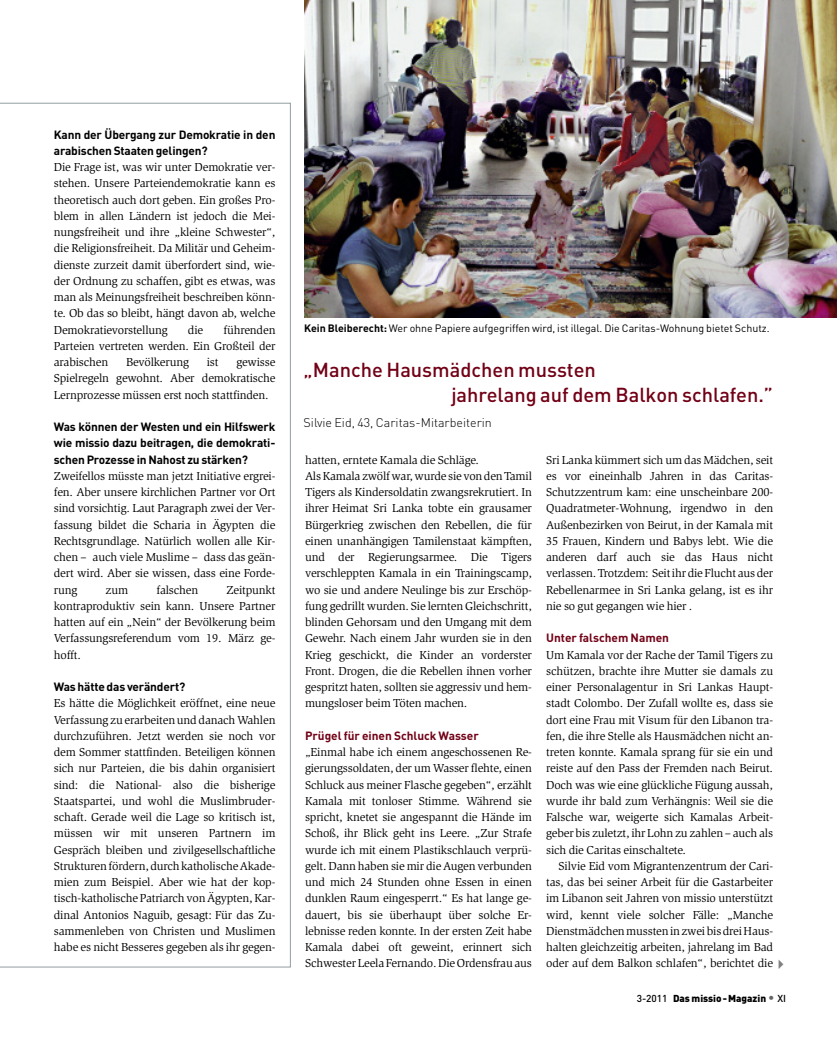
<style>
.page{position:relative;width:837px;height:1049px;background:#fff}
.page>*{position:absolute;margin:0;border:0;box-sizing:border-box;transform-origin:0 0}
.t1{font:500 20px/25px "DIN Pro";color:#720016}
.t2{font:300 12.5px "DIN Pro";color:#000}
.t3{font:11.88px/16.2px "Slimbach Std";letter-spacing:-.015em;color:#000;text-align:justify}
.t4{font:700 11.88px/16.2px "DIN Pro";letter-spacing:-.015em;color:#000}
.t5{font:700 11.88px "DIN Pro";color:#720016}
.t6{font:10.62px "DIN Pro";color:#000}
.t7{font:900 10px "DIN Pro";color:#000}
.s1{font-weight:700}
.s2{font-weight:500}
.s3{font-weight:500;font-size:12.5px;color:#666}
</style>
<div class="page">
<svg style="left:0;top:103px;width:291px;height:864px"></svg>
<img style="left:305px;top:0;width:531px;height:317px">
<p class="t4" style="left:54px;top:126px;width:223px">Kann der Übergang zur Demokratie in den arabischen Staaten gelingen?</p>
<p class="t3" style="left:54px;top:160px;width:223px">Die Frage ist, was wir unter Demokratie ver&shy;stehen. Unsere Parteiendemokratie kann es theoretisch auch dort geben. Ein großes Pro&shy;blem in allen Ländern ist jedoch die Mei&shy;nungsfreiheit und ihre „kleine Schwester“, die Religionsfreiheit. Da Militär und Geheim&shy;dienste zurzeit damit überfordert sind, wie&shy;der Ordnung zu schaffen, gibt es etwas, was man als Meinungsfreiheit beschreiben könn&shy;te. Ob das so bleibt, hängt davon ab, welche Demokratievorstellung</p>
<p class="t3" style="left:54px;top:322px;width:223px;text-indent:170px">führenden Parteien vertreten werden. Ein Großteil der arabischen</p>
<p class="t3" style="left:188px;top:322px;width:17px">die</p>
<p class="t3" style="left:126px;top:355px;width:64px">Bevölkerung</p>
<p class="t3" style="left:207px;top:355px;width:13px">ist</p>
<p class="t3" style="left:54px;top:355px;width:223px;text-indent:182px">gewisse Spielregeln gewohnt. Aber demokratische Lernprozesse müssen erst noch stattfinden.</p>
<p class="t4" style="left:54px;top:418px;width:223px;text-align:justify">Was können der Westen und ein Hilfswerk wie missio dazu beitragen, die demokrati&shy;schen Prozesse in Nahost zu stärken?</p>
<p class="t3" style="left:54px;top:469px;width:223px">Zweifellos müsste man jetzt Initiative ergrei&shy;fen. Aber unsere kirchlichen Partner vor Ort sind vorsichtig. Laut Paragraph zwei der Ver&shy;fassung bildet die Scharia in Ägypten die Rechtsgrundlage. Natürlich wollen alle Kir&shy;chen – auch viele Muslime – dass das geän&shy;dert wird. Aber sie wissen, dass eine Forde&shy;rung</p>
<p class="t3" style="left:106px;top:582px;width:24px">zum</p>
<p class="t3" style="left:156px;top:582px;width:43px">falschen</p>
<p class="t3" style="left:54px;top:582px;width:223px;text-indent:173px">Zeitpunkt kontraproduktiv sein kann. Unsere Partner hatten auf ein „Nein“ der Bevölkerung beim Verfassungsreferendum vom 19. März ge&shy;hofft.</p>
<p class="t4" style="left:54px;top:678px;width:133px">Was hätte das verändert?</p>
<p class="t3" style="left:54px;top:696px;width:223px">Es hätte die Möglichkeit eröffnet, eine neue Verfassung zu erarbeiten und danach Wahlen durchzuführen. Jetzt werden sie noch vor dem Sommer stattfinden. Beteiligen können sich nur Parteien, die bis dahin organisiert sind: die National- also die bisherige Staatspartei, und wohl die Muslimbruder&shy;schaft. Gerade weil die Lage so kritisch ist, müssen wir mit unseren Partnern im Gespräch bleiben und zivilgesellschaftliche Strukturenfördern,durchkatholischeAkade&shy;mien zum Beispiel. Aber wie hat der kop&shy;tisch-katholische Patriarch von Ägypten, Kar&shy;dinal Antonios Naguib, gesagt: Für das Zu&shy;sammenleben von Christen und Muslimen habe es nicht Besseres gegeben als ihr gegen-</p>
<p class="t6" style="left:304px;top:322px;width:467px"><span class="s1">Kein Bleiberecht:</span> Wer ohne Papiere aufgegriffen wird, ist illegal. Die Caritas-Wohnung bietet Schutz.</p>
<h1 class="t1" style="left:451px;top:357px;width:323px;text-indent:-148px">„Manche Hausmädchen mussten<br>jahrelang auf dem Balkon schlafen.”</h1>
<p class="t2" style="left:303px;top:415px;width:190px">Silvie Eid, 43, Caritas-Mitarbeiterin</p>
<p class="t3" style="left:305px;top:452px;width:228px;text-align:left">hatten, erntete Kamala die Schläge.<br>AlsKamalazwölfwar,wurde sievondenTamil Tigers als Kindersoldatin zwangsrekrutiert. In ihrer Heimat Sri Lanka tobte ein grausamer Bürgerkrieg zwischen den Rebellen, die für einen unanhängigen Tamilenstaat kämpften, und der Regierungsarmee. Die Tigers verschleppten Kamala in ein Trainingscamp, wo sie und andere Neulinge bis zur Erschöp&shy;fung gedrillt wurden. Sie lernten Gleichschritt, blinden Gehorsam und den Umgang mit dem Gewehr. Nach einem Jahr wurden sie in den Krieg geschickt, die Kinder an vorderster Front. Drogen, die die Rebellen ihnen vorher gespritzt haten, sollten sie aggressiv und hem&shy;mungsloser beim Töten machen.</p>
<p class="t5" style="left:305px;top:729px;width:175px">Prügel für einen Schluck Wasser</p>
<p class="t3" style="left:305px;top:745px;width:228px">„Einmal habe ich einem angeschossenen Re&shy;gierungssoldaten, der um Wasser flehte, einen Schluck aus meiner Flasche gegeben“, erzählt Kamala mit tonloser Stimme. Während sie spricht, knetet sie angespannt die Hände im Schoß, ihr Blick geht ins Leere. „Zur Strafe wurde ich mit einem Plastikschlauch verprü&shy;gelt. Dann haben sie mir die Augen verbunden und mich 24 Stunden ohne Essen in einen dunklen Raum eingesperrt.“ Es hat lange ge&shy;dauert, bis sie überhaupt über solche Er&shy;lebnisse reden konnte. In der ersten Zeit habe Kamala dabei oft geweint, erinnert sich SchwesterLeelaFernando.DieOrdensfrauaus</p>
<p class="t3" style="left:546px;top:452px;width:228px">Sri Lanka kümmert sich um das Mädchen, seit es vor eineinhalb Jahren in das Caritas-Schutzzentrum kam: eine unscheinbare 200- Quadratmeter-Wohnung, irgendwo in den Außenbezirken von Beirut, in der Kamala mit 35 Frauen, Kindern und Babys lebt. Wie die anderen darf auch sie das Haus nicht verlassen.Trotzdem: SeitihrdieFlucht ausder Rebellenarmee in Sri Lanka gelang, ist es ihr nie so gut gegangen wie hier .</p>
<p class="t5" style="left:546px;top:631px;width:124px">Unter falschem Namen</p>
<p class="t3" style="left:546px;top:647px;width:228px">Um Kamala vor der Rache der Tamil Tigers zu schützen, brachte ihre Mutter sie damals zu einer Personalagentur in Sri Lankas Haupt&shy;stadt Colombo. Der Zufall wollte es, dass sie dort eine Frau mit Visum für den Libanon tra&shy;fen, die ihre Stelle als Hausmädchen nicht an&shy;treten konnte. Kamala sprang für sie ein und reiste auf den Pass der Fremden nach Beirut.<br>Doch was wie eine glückliche Fügung aussah, wurde ihr bald zum Verhängnis: Weil sie die Falsche war, weigerte sich Kamalas Arbeit&shy;geber bis zuletzt, ihr Lohn zu zahlen – auch als sich die Caritas einschaltete.</p>
<p class="t3" style="left:546px;top:859px;width:228px;text-indent:12px">Silvie Eid vom Migrantenzentrum der Cari&shy;tas, das bei seiner Arbeit für die Gastarbeiter im Libanon seit Jahren von missio unterstützt wird, kennt viele solcher Fälle: „Manche DienstmädchenmussteninzweibisdreiHaus&shy;halten gleichzeitig arbeiten, jahrelang im Bad oder auf dem Balkon schlafen“, berichtet die</p>
<p class="t7" style="left:636px;top:992px;width:151px"><span class="s2">3-2011</span> Das missio-Magazin <span class="s3">•</span> <span class="s2">XI</span></p>
</div>
